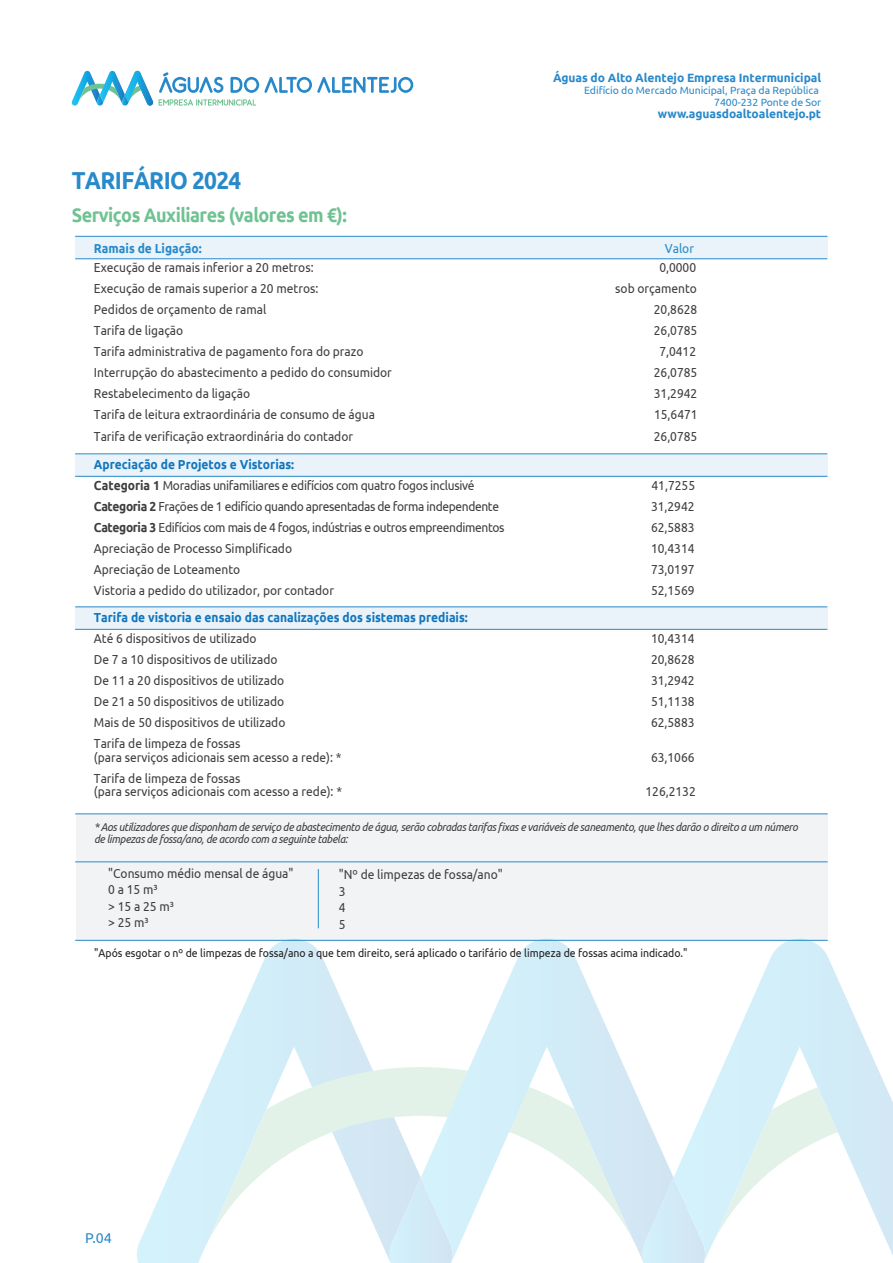
<style>
.page{position:relative;width:893px;height:1263px;background:#fff}
.page>*{position:absolute;margin:0;border:0;box-sizing:border-box;transform-origin:0 0}
.t1{font:700 24.45px "Ubuntu";letter-spacing:-.03em;color:#298aca;scale:.92 1}
.t2{font:700 19.5px "Ubuntu";letter-spacing:-.03em;color:#6fc292;scale:.92 1}
.t3{font:14.25px "Ubuntu";color:#2889ca}
.t4{font:13.05px/16.5px "Ubuntu";color:#3e3e3f;scale:.92 1}
.t5{font:13.05px "Ubuntu";letter-spacing:-.03em;color:#3e3e3f;scale:.92 1}
.t6{font:13.05px/21px "Ubuntu";letter-spacing:-.025em;color:#3e3e3f;scale:.92 1}
.t7{font:700 13.05px "Ubuntu";color:#1074bc;scale:.92 1}
.t8{font:700 13.05px "Ubuntu";color:#298aca;scale:.92 1}
.t9{font:13.05px "Ubuntu";color:#298aca;scale:.92 1}
.t10{font:700 12px "Ubuntu";letter-spacing:-.005em;color:#2889ca}
.t11{font:italic 11.4px/12px "Ubuntu";letter-spacing:-.03em;color:#3e3e3f;scale:.92 1}
.t12{font:11.4px "Ubuntu";color:#231f20;scale:.92 1}
.t13{font:10.5px/12px "Ubuntu";letter-spacing:-.005em;color:#2889ca;text-align:right}
.s1{font-weight:700;color:#1074bc}
.s2{font-weight:700}
</style>
<div class="page">
<div style="left:76px;top:814px;width:752px;height:126px;background:#f2f3f4"></div>
<hr style="left:75px;top:861px;width:753px;height:1px;background:#298aca">
<hr style="left:75px;top:813px;width:753px;height:1px;background:#298aca">
<hr style="left:75px;top:940px;width:753px;height:1px;background:#298aca">
<svg style="left:674px;top:939px;width:219px;height:323px"></svg>
<svg style="left:135px;top:939px;width:286px;height:323px"></svg>
<svg style="left:208px;top:1067px;width:213px;height:174px"></svg>
<svg style="left:421px;top:939px;width:253px;height:323px"></svg>
<hr style="left:318px;top:869px;width:1px;height:59px;background:#298aca">
<svg style="left:72px;top:71px;width:341px;height:35px"></svg>
<div style="left:75px;top:236px;width:752px;height:23px;background:#eaf3f9"></div>
<hr style="left:75px;top:453px;width:752px;height:1px;background:#298aca">
<hr style="left:75px;top:476px;width:752px;height:1px;background:#298aca">
<div style="left:75px;top:454px;width:752px;height:22px;background:#eaf3f9"></div>
<hr style="left:75px;top:606px;width:752px;height:1px;background:#298aca">
<hr style="left:75px;top:629px;width:752px;height:1px;background:#298aca">
<div style="left:75px;top:607px;width:752px;height:22px;background:#eaf3f9"></div>
<h1 class="t1" style="left:72px;top:165px;width:186px">TARIFÁRIO 2024</h1>
<h2 class="t2" style="left:72px;top:203px;width:301px">Serviços Auxiliares (valores em €):</h2>
<p class="t10" style="left:553px;top:70px;width:270px">Águas do Alto Alentejo Empresa Intermunicipal</p>
<p class="t13" style="left:584px;top:84px;width:239px">Edifício do Mercado Municipal, Praça da República<br>7400-232 Ponte de Sor</p>
<p class="t10" style="left:658px;top:106px;width:165px">www.aguasdoaltoalentejo.pt</p>
<p class="t8" style="left:94px;top:240px;width:119px">Ramais de Ligação:</p>
<p class="t9" style="left:665px;top:240px;width:33px">Valor</p>
<p class="t4" style="left:94px;top:259px;width:240px">Execução de ramais inferior a 20 metros:</p>
<p class="t4" style="left:659px;top:259px;width:41px">0,0000</p>
<p class="t4" style="left:94px;top:280px;width:245px">Execução de ramais superior a 20 metros:</p>
<p class="t4" style="left:615px;top:280px;width:90px">sob orçamento</p>
<p class="t4" style="left:94px;top:301px;width:189px">Pedidos de orçamento de ramal</p>
<p class="t4" style="left:654px;top:301px;width:49px">20,8628</p>
<p class="t4" style="left:94px;top:322px;width:99px">Tarifa de ligação</p>
<p class="t4" style="left:654px;top:322px;width:49px">26,0785</p>
<p class="t4" style="left:94px;top:343px;width:295px">Tarifa administrativa de pagamento fora do prazo</p>
<p class="t4" style="left:659px;top:343px;width:41px">7,0412</p>
<p class="t4" style="left:94px;top:364px;width:325px">Interrupção do abastecimento a pedido do consumidor</p>
<p class="t4" style="left:654px;top:364px;width:49px">26,0785</p>
<p class="t4" style="left:94px;top:385px;width:171px">Restabelecimento da ligação</p>
<p class="t4" style="left:654px;top:385px;width:49px">31,2942</p>
<p class="t4" style="left:94px;top:406px;width:307px">Tarifa de leitura extraordinária de consumo de água</p>
<p class="t4" style="left:654px;top:406px;width:49px">15,6471</p>
<p class="t4" style="left:94px;top:427px;width:283px">Tarifa de verificação extraordinária do contador</p>
<p class="t4" style="left:654px;top:427px;width:49px">26,0785</p>
<p class="t6" style="left:94px;top:453px;width:415px"><span class="s1">Apreciação de Projetos e Vistorias:<br></span><span class="s2">Categoria 1</span> Moradias unifamiliares e edifícios com quatro fogos inclusivé</p>
<p class="t4" style="left:651px;top:477px;width:49px">41,7255</p>
<p class="t5" style="left:94px;top:498px;width:442px"><span class="s2">Categoria 2</span> Frações de 1 edifício quando apresentadas de forma independente</p>
<p class="t4" style="left:651px;top:498px;width:49px">31,2942</p>
<p class="t5" style="left:94px;top:519px;width:448px"><span class="s2">Categoria 3</span> Edifícios com mais de 4 fogos, indústrias e outros empreendimentos</p>
<p class="t4" style="left:651px;top:519px;width:49px">62,5883</p>
<p class="t4" style="left:94px;top:540px;width:217px">Apreciação de Processo Simplificado</p>
<p class="t4" style="left:651px;top:540px;width:49px">10,4314</p>
<p class="t4" style="left:94px;top:561px;width:161px">Apreciação de Loteamento</p>
<p class="t4" style="left:651px;top:561px;width:49px">73,0197</p>
<p class="t4" style="left:94px;top:582px;width:262px">Vistoria a pedido do utilizador, por contador</p>
<p class="t4" style="left:651px;top:582px;width:49px">52,1569</p>
<p class="t7" style="left:94px;top:609px;width:408px">Tarifa de vistoria e ensaio das canalizações dos sistemas prediais:</p>
<p class="t4" style="left:94px;top:630px;width:178px">Até 6 dispositivos de utilizado</p>
<p class="t4" style="left:651px;top:630px;width:49px">10,4314</p>
<p class="t4" style="left:94px;top:651px;width:201px">De 7 a 10 dispositivos de utilizado</p>
<p class="t4" style="left:651px;top:651px;width:49px">20,8628</p>
<p class="t4" style="left:94px;top:672px;width:209px">De 11 a 20 dispositivos de utilizado</p>
<p class="t4" style="left:651px;top:672px;width:49px">31,2942</p>
<p class="t4" style="left:94px;top:693px;width:209px">De 21 a 50 dispositivos de utilizado</p>
<p class="t4" style="left:651px;top:693px;width:49px">51,1138</p>
<p class="t4" style="left:94px;top:714px;width:210px">Mais de 50 dispositivos de utilizado</p>
<p class="t4" style="left:651px;top:714px;width:49px">62,5883</p>
<p class="t4" style="left:94px;top:736px;width:271px;line-height:13.5px">Tarifa de limpeza de fossas<br>(para serviços adicionais sem acesso a rede): *</p>
<p class="t4" style="left:651px;top:748px;width:49px">63,1066</p>
<p class="t4" style="left:94px;top:771px;width:271px;line-height:13.5px">Tarifa de limpeza de fossas<br>(para serviços adicionais com acesso a rede): *</p>
<p class="t4" style="left:645px;top:783px;width:56px">126,2132</p>
<p class="t11" style="left:94px;top:821px;width:767px">* Aos utilizadores que disponham de serviço de abastecimento de água, serão cobradas tarifas fixas e variáveis de saneamento, que lhes darão o direito a um número de limpezas de fossa/ano, de acordo com a seguinte tabela:</p>
<p class="t4" style="left:108px;top:864px;width:203px">"Consumo médio mensal de água"<br>0 a 15 m³<br>&gt; 15 a 25 m³<br>&gt; 25 m³</p>
<p class="t4" style="left:339px;top:866px;width:180px">"Nº de limpezas de fossa/ano"<br>3<br>4<br>5</p>
<p class="t12" style="left:94px;top:946px;width:646px">"Após esgotar o nº de limpezas de fossa/ano a que tem direito, será aplicado o tarifário de limpeza de fossas acima indicado."</p>
<p class="t3" style="left:85px;top:1229px;width:28px">P.04</p>
</div>
